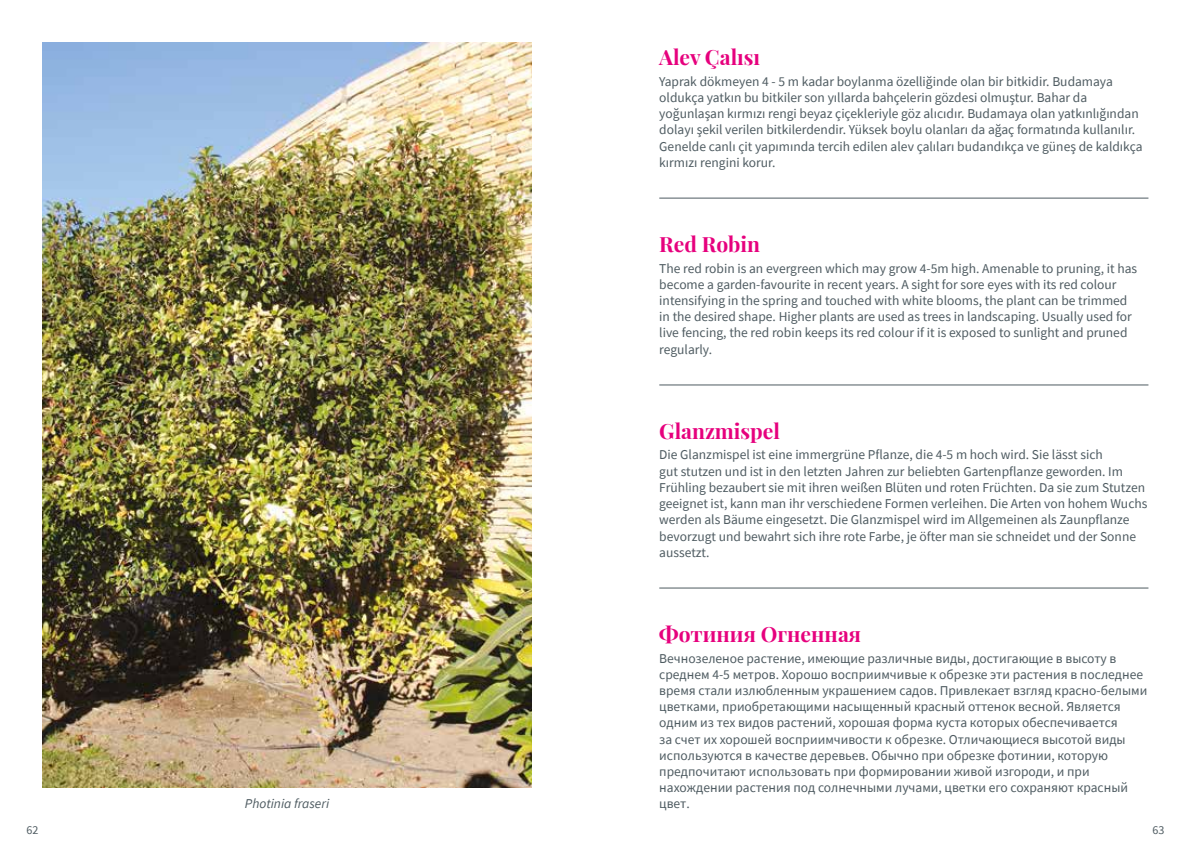
<style>
.page{position:relative;width:1191px;height:851px;background:#fff}
.page>*{position:absolute;margin:0;border:0;box-sizing:border-box;transform-origin:0 0}
.t1{font:700 21px "Playfair Display";color:#e6007d}
.t2{font:13.5px/16.2px "Source Sans Pro";color:#4e5b61}
.t3{font:italic 13.5px "Source Sans Pro";color:#4e5b61}
.t4{font:12px "Source Sans Pro";color:#4e5b61}
</style>
<div class="page">
<img style="left:43px;top:43px;width:488px;height:744px">
<hr style="left:659px;top:198px;width:489px;height:1px;background:#4e5b61">
<hr style="left:659px;top:384px;width:489px;height:1px;background:#4e5b61">
<hr style="left:659px;top:587px;width:489px;height:1px;background:#4e5b61">
<h1 class="t1" style="left:659px;top:41px;width:102px">Alev Çalısı</h1>
<p class="t2" style="left:659px;top:73px;width:485px">Yaprak dökmeyen 4 - 5 m kadar boylanma özelliğinde olan bir bitkidir. Budamaya oldukça yatkın bu bitkiler son yıllarda bahçelerin gözdesi olmuştur. Bahar da yoğunlaşan kırmızı rengi beyaz çiçekleriyle göz alıcıdır. Budamaya olan yatkınlığından dolayı şekil verilen bitkilerdendir. Yüksek boylu olanları da ağaç formatında kullanılır.<br>Genelde canlı çit yapımında tercih edilen alev çalıları budandıkça ve güneş de kaldıkça kırmızı rengini korur.</p>
<h1 class="t1" style="left:659px;top:228px;width:102px">Red Robin</h1>
<p class="t2" style="left:659px;top:260px;width:479px">The red robin is an evergreen which may grow 4-5m high. Amenable to pruning, it has become a garden-favourite in recent years. A sight for sore eyes with its red colour intensifying in the spring and touched with white blooms, the plant can be trimmed in the desired shape. Higher plants are used as trees in landscaping. Usually used for live fencing, the red robin keeps its red colour if it is exposed to sunlight and pruned regularly.</p>
<h1 class="t1" style="left:659px;top:414px;width:122px">Glanzmispel</h1>
<p class="t2" style="left:659px;top:446px;width:490px">Die Glanzmispel ist eine immergrüne Pflanze, die 4-5 m hoch wird. Sie lässt sich<br>gut stutzen und ist in den letzten Jahren zur beliebten Gartenpflanze geworden. Im Frühling bezaubert sie mit ihren weißen Blüten und roten Früchten. Da sie zum Stutzen geeignet ist, kann man ihr verschiedene Formen verleihen. Die Arten von hohem Wuchs werden als Bäume eingesetzt. Die Glanzmispel wird im Allgemeinen als Zaunpflanze bevorzugt und bewahrt sich ihre rote Farbe, je öfter man sie schneidet und der Sonne aussetzt.</p>
<h1 class="t1" style="left:659px;top:617px;width:203px">Фотиния Огненная</h1>
<p class="t2" style="left:659px;top:649px;width:489px">Вечнозеленое растение, имеющие различные виды, достигающие в высоту в среднем 4-5 метров. Хорошо восприимчивые к обрезке эти растения в последнее время стали излюбленным украшением садов. Привлекает взгляд красно-белыми цветками, приобретающими насыщенный красный оттенок весной. Является одним из тех видов растений, хорошая форма куста которых обеспечивается<br>за счет их хорошей восприимчивости к обрезке. Отличающиеся высотой виды используются в качестве деревьев. Обычно при обрезке фотинии, которую предпочитают использовать при формировании живой изгороди, и при нахождении растения под солнечными лучами, цветки его сохраняют красный</p>
<p class="t3" style="left:245px;top:795px;width:86px">Photinia fraseri</p>
<p class="t2" style="left:659px;top:795px;width:32px">цвет.</p>
<p class="t4" style="left:27px;top:822px;width:13px">62</p>
<p class="t4" style="left:1152px;top:822px;width:13px">63</p>
</div>
